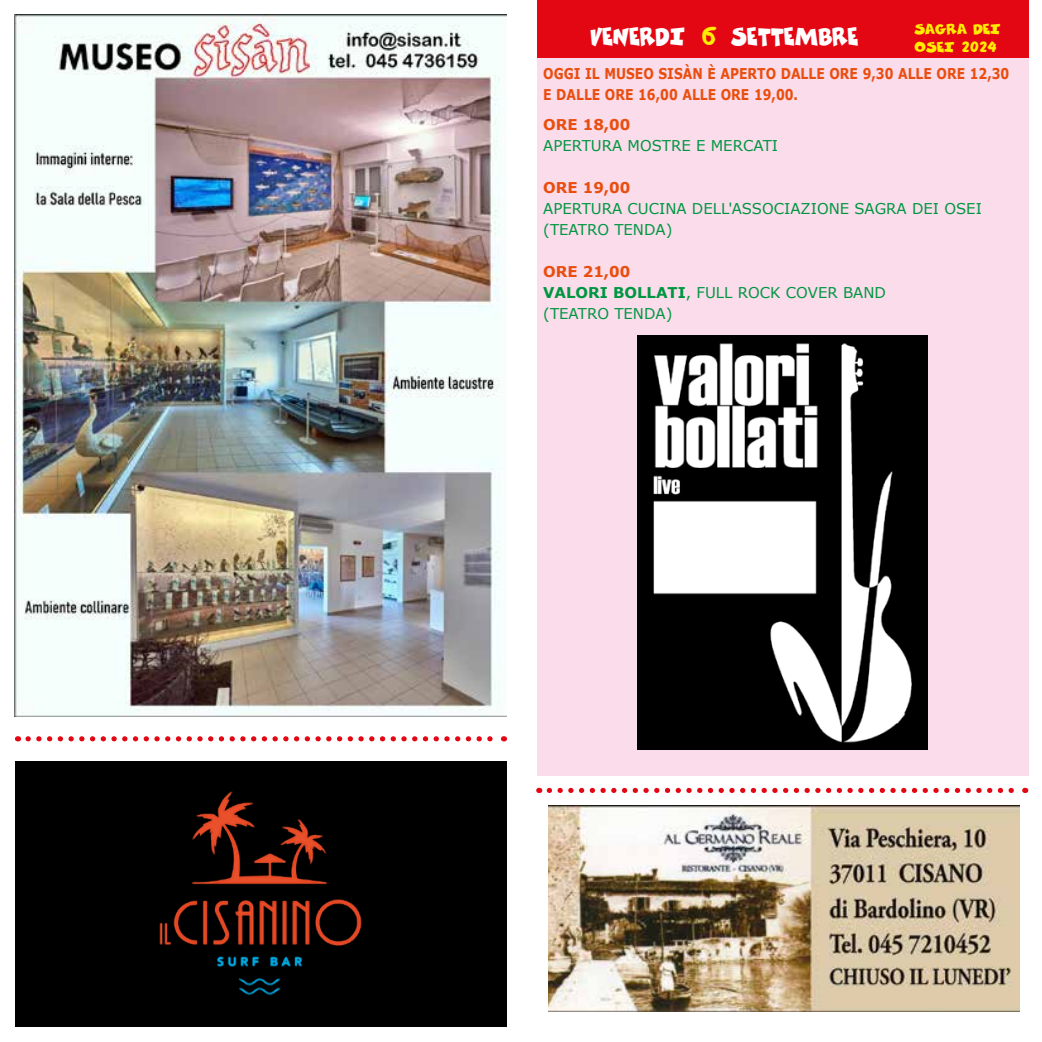
<style>
.page{position:relative;width:1042px;height:1042px;background:#fff}
.page>*{position:absolute;margin:0;border:0;box-sizing:border-box;transform-origin:0 0}
.t1{font:24.5px "Comics Car Toon";color:#fff;scale:.85 1}
.t2{font:14.88px/21px "Verdana";color:#009641}
.t3{font:700 14.88px/21px "Verdana";color:#e94e0f;scale:.83 1}
.t4{font:700 14.88px "Verdana";color:#e94e0f}
.t5{font:14.17px/17px "Comics Car Toon";color:#ffed00}
.s1{font-family:"Cartoon";font-style:italic;font-size:31.5px;color:#ffed00}
.s2{font-family:"Cartoon";font-weight:100;font-size:15.75px}
.s3{font-weight:700;color:#e94e0f}
.s4{font-weight:700}
</style>
<div class="page">
<div style="left:537px;top:53px;width:491px;height:722px;background:#fadceb"></div>
<div style="left:537px;top:0;width:491px;height:57px;background:#e30613"></div>
<img style="left:638px;top:336px;width:289px;height:414px">
<div style="left:15px;top:761px;width:491px;height:266px;background:#000"></div>
<img style="left:48px;top:716px;width:425px;height:279px">
<svg style="left:28px;top:736px;width:476px;height:5px"></svg>
<svg style="left:549px;top:788px;width:476px;height:5px"></svg>
<img style="left:549px;top:805px;width:470px;height:206px">
<img style="left:15px;top:15px;width:491px;height:701px">
<h1 class="t1" style="left:590px;top:25px;width:317px">VENERDI <span class="s1">6</span> SETTEMBRE</h1>
<p class="t5" style="left:914px;top:21px;width:87px">SAGRA DEI<br>OSEI <span class="s2">2024</span></p>
<p class="t3" style="left:543px;top:63px;width:563px">OGGI IL MUSEO SISÀN È APERTO DALLE ORE 9,30 ALLE ORE 12,30<br>E DALLE ORE 16,00 ALLE ORE 19,00.</p>
<p class="t4" style="left:543px;top:115px;width:89px">ORE 18,00</p>
<p class="t2" style="left:543px;top:135px;width:236px">APERTURA MOSTRE E MERCATI</p>
<p class="t4" style="left:543px;top:178px;width:89px">ORE 19,00</p>
<p class="t2" style="left:543px;top:198px;width:440px">APERTURA CUCINA DELL'ASSOCIAZIONE SAGRA DEI OSEI (TEATRO TENDA)</p>
<p class="t2" style="left:543px;top:261px;width:344px"><span class="s3">ORE 21,00<br></span><span class="s4">VALORI BOLLATI</span>, FULL ROCK COVER BAND (TEATRO TENDA)</p>
</div>
